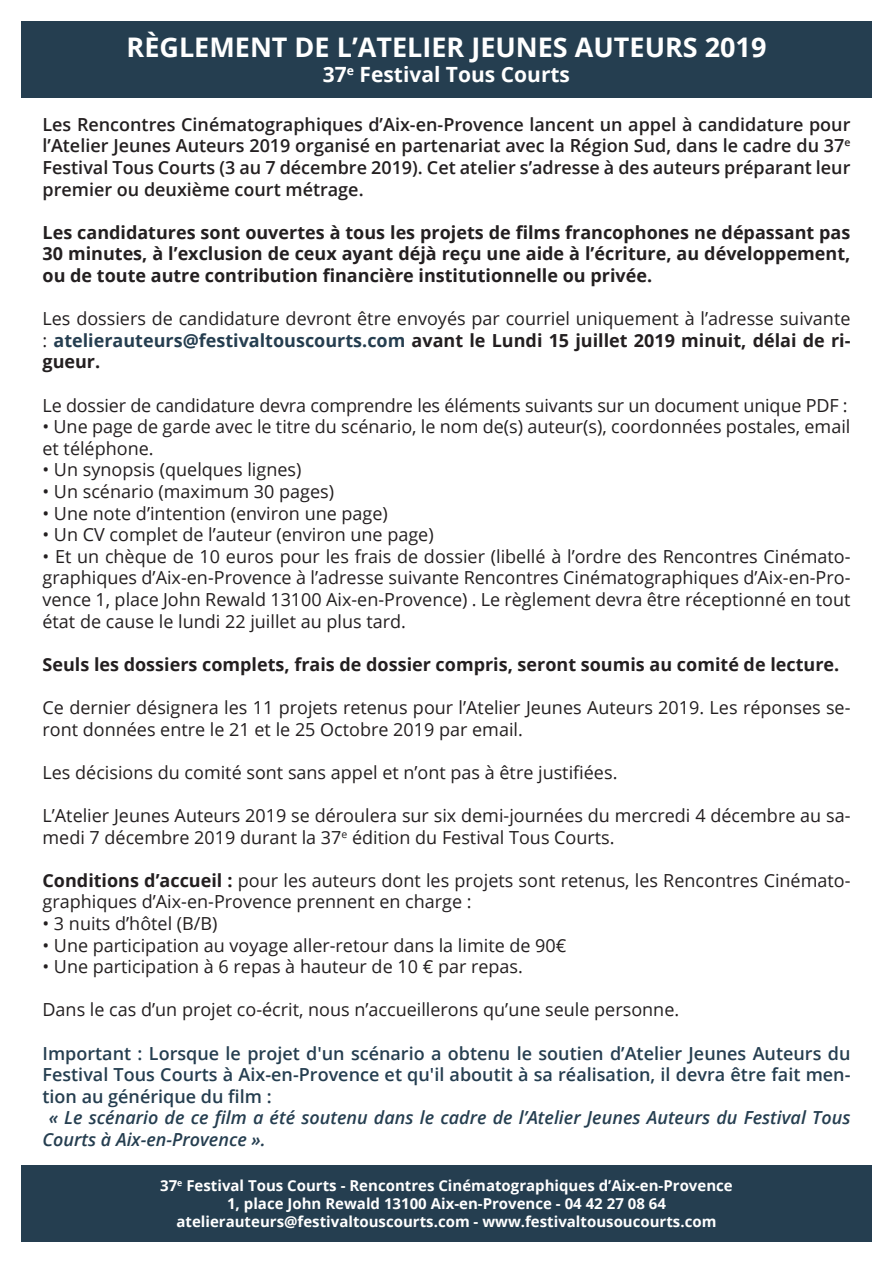
<style>
.page{position:relative;width:893px;height:1263px;background:#fff}
.page>*{position:absolute;margin:0;border:0;box-sizing:border-box;transform-origin:0 0}
.t1{font:700 27px "Open Sans";color:#fff}
.t2{font:700 21px "Open Sans";color:#fff}
.t3{font:18px/21.6px "Open Sans";color:#231f20}
.t4{font:700 18px/21.6px "Open Sans";color:#231f20;text-align:justify}
.t5{font:600 18px/21.6px "Open Sans";color:#231f20;text-align:justify}
.t6{font:600 18px/21.6px "Open Sans";color:#253e50;text-align:justify}
.t7{font:italic 600 18px/21.6px "Open Sans";color:#253e50}
.t8{font:700 15px "Open Sans";color:#fff}
.s1{font-weight:700;color:#253e50}
.s2{font-weight:700}
</style>
<div class="page">
<div style="left:21px;top:21px;width:851px;height:77px;background:#253e50"></div>
<div style="left:21px;top:1165px;width:851px;height:77px;background:#253e50"></div>
<p class="t1" style="left:127px;top:28px;width:641px">RÈGLEMENT DE L’ATELIER JEUNES AUTEURS 2019</p>
<p class="t2" style="left:323px;top:60px;width:249px">37<sup>e</sup> Festival Tous Courts</p>
<p class="t5" style="left:43px;top:113px;width:809px">Les Rencontres Cinématographiques d’Aix-en-Provence lancent un appel à candidature pour l’Atelier Jeunes Auteurs 2019 organisé en partenariat avec la Région Sud, dans le cadre du 37<sup>e </sup>Festival Tous Courts (3 au 7 décembre 2019). Cet atelier s’adresse à des auteurs préparant leur premier ou deuxième court métrage.</p>
<p class="t4" style="left:43px;top:221px;width:809px">Les candidatures sont ouvertes à tous les projets de films francophones ne dépassant pas 30 minutes, à l’exclusion de ceux ayant déjà reçu une aide à l’écriture, au développement, ou de toute autre contribution financière institutionnelle ou privée.</p>
<p class="t3" style="left:43px;top:307px;width:809px;text-align:justify">Les dossiers de candidature devront être envoyés par courriel uniquement à l’adresse suivante : <span class="s1">atelierauteurs@festivaltouscourts.com</span> <span class="s2">avant le Lundi 15 juillet 2019 minuit, délai de ri&shy;gueur.</span></p>
<p class="t3" style="left:43px;top:394px;width:807px">Le dossier de candidature devra comprendre les éléments suivants sur un document unique PDF :</p>
<p class="t3" style="left:43px;top:415px;width:809px">• Une page de garde avec le titre du scénario, le nom de(s) auteur(s), coordonnées postales, email et téléphone.</p>
<p class="t3" style="left:43px;top:459px;width:260px">• Un synopsis (quelques lignes)</p>
<p class="t3" style="left:43px;top:480px;width:293px">• Un scénario (maximum 30 pages)</p>
<p class="t3" style="left:43px;top:502px;width:347px">• Une note d’intention (environ une page)</p>
<p class="t3" style="left:43px;top:523px;width:393px">• Un CV complet de l’auteur (environ une page)</p>
<p class="t3" style="left:43px;top:545px;width:809px;text-align:justify">• Et un chèque de 10 euros pour les frais de dossier (libellé à l’ordre des Rencontres Cinémato&shy;graphiques d’Aix-en-Provence à l’adresse suivante Rencontres Cinématographiques d’Aix-en-Pro&shy;vence 1, place John Rewald 13100 Aix-en-Provence) . Le règlement devra être réceptionné en tout état de cause le lundi 22 juillet au plus tard.</p>
<p class="t4" style="left:43px;top:653px;width:798px">Seuls les dossiers complets, frais de dossier compris, seront soumis au comité de lecture.</p>
<p class="t3" style="left:43px;top:696px;width:809px">Ce dernier désignera les 11 projets retenus pour l’Atelier Jeunes Auteurs 2019. Les réponses se&shy;ront données entre le 21 et le 25 Octobre 2019 par email.</p>
<p class="t3" style="left:43px;top:761px;width:576px">Les décisions du comité sont sans appel et n’ont pas à être justifiées.</p>
<p class="t3" style="left:43px;top:804px;width:809px">L’Atelier Jeunes Auteurs 2019 se déroulera sur six demi-journées du mercredi 4 décembre au sa&shy;medi 7 décembre 2019 durant la 37<sup>e</sup> édition du Festival Tous Courts.</p>
<p class="t3" style="left:43px;top:869px;width:809px"><span class="s2">Conditions d’accueil :</span> pour les auteurs dont les projets sont retenus, les Rencontres Cinémato&shy;graphiques d’Aix-en-Provence prennent en charge :</p>
<p class="t3" style="left:43px;top:912px;width:176px">• 3 nuits d’hôtel (B/B)</p>
<p class="t3" style="left:43px;top:934px;width:525px">• Une participation au voyage aller-retour dans la limite de 90€</p>
<p class="t3" style="left:43px;top:955px;width:482px">• Une participation à 6 repas à hauteur de 10 € par repas.</p>
<p class="t3" style="left:43px;top:999px;width:638px">Dans le cas d’un projet co-écrit, nous n’accueillerons qu’une seule personne.</p>
<p class="t6" style="left:43px;top:1042px;width:809px">Important : Lorsque le projet d'un scénario a obtenu le soutien d’Atelier Jeunes Auteurs du Festival Tous Courts à Aix-en-Provence et qu'il aboutit à sa réalisation, il devra être fait men&shy;tion au générique du film :</p>
<p class="t7" style="left:43px;top:1107px;width:809px;text-indent:6px">« Le scénario de ce film a été soutenu dans le cadre de l’Atelier Jeunes Auteurs du Festival Tous<br>Courts à Aix-en-Provence ».</p>
<p class="t8" style="left:160px;top:1175px;width:574px">37<sup>e</sup> Festival Tous Courts - Rencontres Cinématographiques d’Aix-en-Provence</p>
<p class="t8" style="left:227px;top:1193px;width:440px">1, place John Rewald 13100 Aix-en-Provence - 04 42 27 08 64</p>
<p class="t8" style="left:176px;top:1211px;width:541px">atelierauteurs@festivaltouscourts.com - www.festivaltousoucourts.com</p>
</div>
